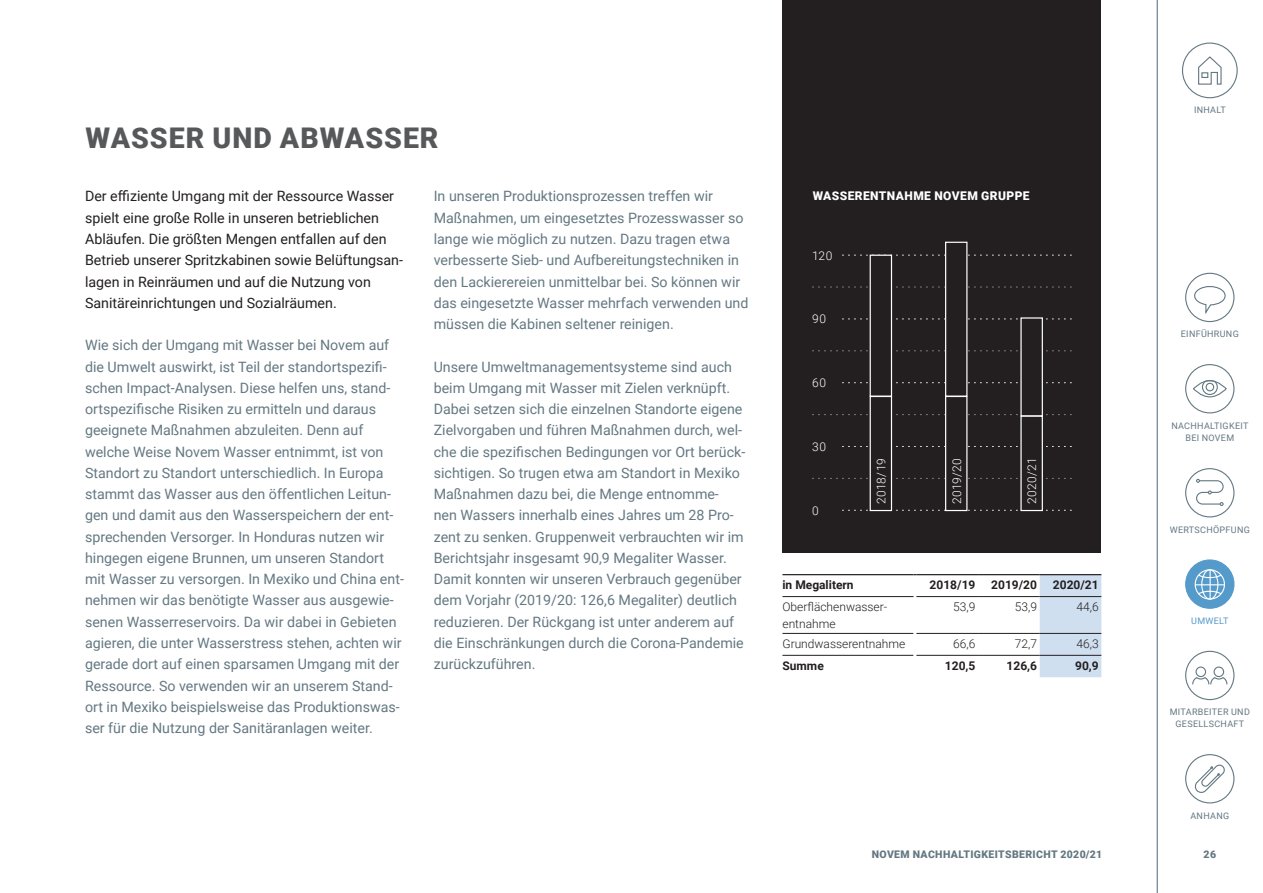
<style>
.page{position:relative;width:1263px;height:893px;background:#fff}
.page>*{position:absolute;margin:0;border:0;box-sizing:border-box;transform-origin:0 0}
.t1{font:900 28.5px "Roboto";letter-spacing:.035em;color:#57585a}
.Fließtext{font:14.25px/21.3px "Roboto";color:#647882}
.Intro{font:14.25px/21.3px "Roboto";color:#231f20}
.Fließtext_Tabllen_Ma{font:300 12px/16.8px "Roboto";color:#231f20}
.Fließtext_Tabllen_Ma-2{font:700 12px "Roboto";color:#231f20}
.t2{font:300 12px "Roboto";letter-spacing:.035em;color:#fff}
.Head_Tabellen_Margin{font:900 12px "Roboto";letter-spacing:.035em;color:#fff}
.t3{font:900 10.5px "Roboto";letter-spacing:.035em;color:#647882}
.t4{font:9px/12px "Roboto";letter-spacing:.035em;color:#647882;text-align:center}
.NAV{font:9px "Roboto";letter-spacing:.035em;color:#549aca}
</style>
<div class="page">
<hr style="left:1157px;top:0;width:1px;height:893px;background:#647882">
<div style="left:1040px;top:575px;width:61px;height:102px;background:#cfdff0"></div>
<hr style="left:782px;top:596px;width:131px;height:1px;background:#231f20">
<hr style="left:916px;top:596px;width:62px;height:1px;background:#231f20">
<hr style="left:978px;top:596px;width:62px;height:1px;background:#231f20">
<hr style="left:1040px;top:596px;width:61px;height:1px;background:#231f20">
<hr style="left:782px;top:633px;width:131px;height:1px;background:#231f20">
<hr style="left:782px;top:655px;width:131px;height:1px;background:#231f20">
<hr style="left:916px;top:633px;width:62px;height:1px;background:#231f20">
<hr style="left:978px;top:633px;width:62px;height:1px;background:#231f20">
<hr style="left:916px;top:655px;width:62px;height:1px;background:#231f20">
<hr style="left:978px;top:655px;width:62px;height:1px;background:#231f20">
<hr style="left:1040px;top:633px;width:61px;height:1px;background:#231f20">
<hr style="left:1040px;top:655px;width:61px;height:1px;background:#231f20">
<hr style="left:782px;top:574px;width:131px;height:1px;background:#231f20">
<hr style="left:916px;top:574px;width:62px;height:1px;background:#231f20">
<hr style="left:978px;top:574px;width:62px;height:1px;background:#231f20">
<hr style="left:1040px;top:574px;width:61px;height:1px;background:#231f20">
<div style="left:782px;top:0;width:319px;height:553px;background:#231f20"></div>
<svg style="left:842px;top:510px;width:229px;height:1px"></svg>
<svg style="left:812px;top:478px;width:259px;height:1px"></svg>
<svg style="left:842px;top:446px;width:229px;height:1px"></svg>
<svg style="left:812px;top:414px;width:259px;height:1px"></svg>
<svg style="left:842px;top:382px;width:229px;height:1px"></svg>
<svg style="left:812px;top:350px;width:259px;height:1px"></svg>
<svg style="left:842px;top:319px;width:229px;height:1px"></svg>
<svg style="left:812px;top:287px;width:259px;height:1px"></svg>
<svg style="left:842px;top:255px;width:229px;height:1px"></svg>
<div style="left:870px;top:255px;width:21px;height:141px;background:#231f20"></div>
<div style="left:870px;top:255px;width:22px;height:142px;border:1px solid #fff"></div>
<div style="left:870px;top:396px;width:21px;height:114px;background:#231f20"></div>
<div style="left:870px;top:396px;width:22px;height:115px;border:1px solid #fff"></div>
<div style="left:946px;top:242px;width:21px;height:154px;background:#231f20"></div>
<div style="left:945px;top:242px;width:22px;height:155px;border:1px solid #fff"></div>
<div style="left:946px;top:396px;width:21px;height:114px;background:#231f20"></div>
<div style="left:945px;top:396px;width:22px;height:115px;border:1px solid #fff"></div>
<div style="left:1021px;top:318px;width:21px;height:98px;background:#231f20"></div>
<div style="left:1020px;top:317px;width:23px;height:99px;border:1px solid #fff"></div>
<div style="left:1021px;top:416px;width:21px;height:94px;background:#231f20"></div>
<div style="left:1020px;top:416px;width:23px;height:95px;border:1px solid #fff"></div>
<div style="left:1182px;top:43px;width:56px;height:55px;border:1px solid #647882;border-radius:50%"></div>
<svg style="left:1198px;top:56px;width:24px;height:29px"></svg>
<div style="left:1201px;top:72px;width:7px;height:6px;border:1px solid #647882"></div>
<div style="left:1185px;top:468px;width:49px;height:49px;border:1px solid #647882;border-radius:50%"></div>
<svg style="left:1196px;top:479px;width:28px;height:27px"></svg>
<div style="left:1185px;top:651px;width:49px;height:49px;border:1px solid #647882;border-radius:50%"></div>
<div style="left:1195px;top:666px;width:11px;height:11px;border:1px solid #647882;border-radius:50%"></div>
<div style="left:1213px;top:666px;width:11px;height:11px;border:1px solid #647882;border-radius:50%"></div>
<svg style="left:1192px;top:676px;width:36px;height:9px"></svg>
<div style="left:1185px;top:754px;width:49px;height:49px;border:1px solid #647882;border-radius:50%"></div>
<svg style="left:1194px;top:764px;width:31px;height:29px"></svg>
<div style="left:1185px;top:364px;width:49px;height:49px;border:1px solid #647882;border-radius:50%"></div>
<div style="left:1193px;top:380px;width:34px;height:17px;border:1px solid #647882;border-radius:50%"></div>
<svg style="left:1201px;top:380px;width:17px;height:16px"></svg>
<div style="left:1185px;top:273px;width:49px;height:49px;border:1px solid #647882;border-radius:50%"></div>
<svg style="left:1193px;top:286px;width:33px;height:30px"></svg>
<div style="left:1186px;top:560px;width:48px;height:48px;background:#549aca;border-radius:50%"></div>
<div style="left:1185px;top:559px;width:49px;height:50px;border:1px solid #549aca;border-radius:50%"></div>
<div style="left:1195px;top:569px;width:30px;height:31px;border:1px solid #fff;border-radius:50%"></div>
<div style="left:1201px;top:569px;width:17px;height:31px;border:1px solid #fff;border-radius:50%"></div>
<hr style="left:1209px;top:570px;width:2px;height:29px;background:#fff">
<svg style="left:1195px;top:573px;width:29px;height:22px"></svg>
<h1 class="t1" style="left:86px;top:118px;width:354px">WASSER UND ABWASSER</h1>
<p class="Intro" style="left:85px;top:185px;width:319px">Der effiziente Umgang mit der Ressource Wasser spielt eine große Rolle in unseren betrieblichen Abläufen. Die größten Mengen entfallen auf den Betrieb unserer Spritzkabinen sowie Belüftungsan&shy;lagen in Reinräumen und auf die Nutzung von Sanitäreinrichtungen und Sozialräumen.</p>
<p class="Fließtext" style="left:85px;top:334px;width:320px">Wie sich der Umgang mit Wasser bei Novem auf die Umwelt auswirkt, ist Teil der standortspezifi&shy;schen Impact-Analysen. Diese helfen uns, stand&shy;ortspezifische Risiken zu ermitteln und daraus geeignete Maßnahmen abzuleiten. Denn auf welche Weise Novem Wasser entnimmt, ist von Standort zu Standort unterschiedlich. In Europa stammt das Wasser aus den öffentlichen Leitun&shy;gen und damit aus den Wasserspeichern der ent&shy;sprechenden Versorger. In Honduras nutzen wir hingegen eigene Brunnen, um unseren Standort mit Wasser zu versorgen. In Mexiko und China ent&shy;nehmen wir das benötigte Wasser aus ausgewie&shy;senen Wasserreservoirs. Da wir dabei in Gebieten agieren, die unter Wasserstress stehen, achten wir gerade dort auf einen sparsamen Umgang mit der Ressource. So verwenden wir an unserem Stand&shy;ort in Mexiko beispielsweise das Produktionswas&shy;ser für die Nutzung der Sanitäranlagen weiter.</p>
<p class="Fließtext" style="left:434px;top:185px;width:316px">In unseren Produktionsprozessen treffen wir Maßnahmen, um eingesetztes Prozesswasser so lange wie möglich zu nutzen. Dazu tragen etwa verbesserte Sieb- und Aufbereitungstechniken in den Lackierereien unmittelbar bei. So können wir das eingesetzte Wasser mehrfach verwenden und müssen die Kabinen seltener reinigen.</p>
<p class="Fließtext" style="left:434px;top:355px;width:313px">Unsere Umweltmanagementsysteme sind auch beim Umgang mit Wasser mit Zielen verknüpft.<br>Dabei setzen sich die einzelnen Standorte eigene Zielvorgaben und führen Maßnahmen durch, wel&shy;che die spezifischen Bedingungen vor Ort berück&shy;sichtigen. So trugen etwa am Standort in Mexiko Maßnahmen dazu bei, die Menge entnomme&shy;nen Wassers innerhalb eines Jahres um 28 Pro&shy;zent zu senken. Gruppenweit verbrauchten wir im Berichtsjahr insgesamt 90,9 Megaliter Wasser.<br>Damit konnten wir unseren Verbrauch gegenüber dem Vorjahr (2019/20: 126,6 Megaliter) deutlich reduzieren. Der Rückgang ist unter anderem auf die Einschränkungen durch die Corona-Pandemie zurückzuführen.</p>
<p class="Head_Tabellen_Margin" style="left:813px;top:188px;width:218px">WASSERENTNAHME NOVEM GRUPPE</p>
<p class="t2" style="left:812px;top:247px;width:22px">120</p>
<p class="t2" style="left:812px;top:311px;width:15px">90</p>
<p class="t2" style="left:812px;top:375px;width:15px">60</p>
<p class="t2" style="left:812px;top:438px;width:15px">30</p>
<p class="t2" style="left:812px;top:502px;width:8px">0</p>
<p class="t2" style="left:873px;top:504px;width:47px;rotate:-90deg">2018/19</p>
<p class="t2" style="left:949px;top:504px;width:48px;rotate:-90deg">2019/20</p>
<p class="t2" style="left:1023px;top:504px;width:49px;rotate:-90deg">2020/21</p>
<p class="Fließtext_Tabllen_Ma-2" style="left:782px;top:577px;width:73px">in Megalitern</p>
<p class="Fließtext_Tabllen_Ma-2" style="left:930px;top:577px;width:47px">2018/19</p>
<p class="Fließtext_Tabllen_Ma-2" style="left:991px;top:577px;width:47px">2019/20</p>
<p class="Fließtext_Tabllen_Ma-2" style="left:1053px;top:577px;width:47px">2020/21</p>
<p class="Fließtext_Tabllen_Ma" style="left:782px;top:598px;width:106px">Oberflächenwasser&shy;entnahme</p>
<p class="Fließtext_Tabllen_Ma" style="left:953px;top:598px;width:24px">53,9</p>
<p class="Fließtext_Tabllen_Ma" style="left:1015px;top:598px;width:24px">53,9</p>
<p class="Fließtext_Tabllen_Ma" style="left:1076px;top:598px;width:24px">44,6</p>
<p class="Fließtext_Tabllen_Ma" style="left:782px;top:635px;width:124px">Grundwasserentnahme</p>
<p class="Fließtext_Tabllen_Ma" style="left:953px;top:635px;width:24px">66,6</p>
<p class="Fließtext_Tabllen_Ma" style="left:1015px;top:635px;width:24px">72,7</p>
<p class="Fließtext_Tabllen_Ma" style="left:1076px;top:635px;width:24px">46,3</p>
<p class="Fließtext_Tabllen_Ma-2" style="left:782px;top:657px;width:43px">Summe</p>
<p class="Fließtext_Tabllen_Ma-2" style="left:945px;top:657px;width:32px">120,5</p>
<p class="Fließtext_Tabllen_Ma-2" style="left:1006px;top:657px;width:32px">126,6</p>
<p class="Fließtext_Tabllen_Ma-2" style="left:1075px;top:657px;width:25px">90,9</p>
<p class="t4" style="left:1194px;top:104px;width:33px">INHALT</p>
<p class="t4" style="left:1181px;top:328px;width:59px">EINFÜHRUNG</p>
<p class="t4" style="left:1171px;top:419px;width:79px">NACHHALTIGKEIT<br>BEI NOVEM</p>
<p class="t4" style="left:1170px;top:523px;width:82px">WERTSCHÖPFUNG</p>
<p class="NAV" style="left:1191px;top:614px;width:39px">UMWELT</p>
<p class="t4" style="left:1170px;top:706px;width:82px">MITARBEITER UND<br>GESELLSCHAFT</p>
<p class="t4" style="left:1190px;top:809px;width:40px">ANHANG</p>
<p class="t3" style="left:872px;top:847px;width:232px">NOVEM NACHHALTIGKEITSBERICHT 2020/21</p>
<p class="t3" style="left:1203px;top:847px;width:14px">26</p>
</div>
